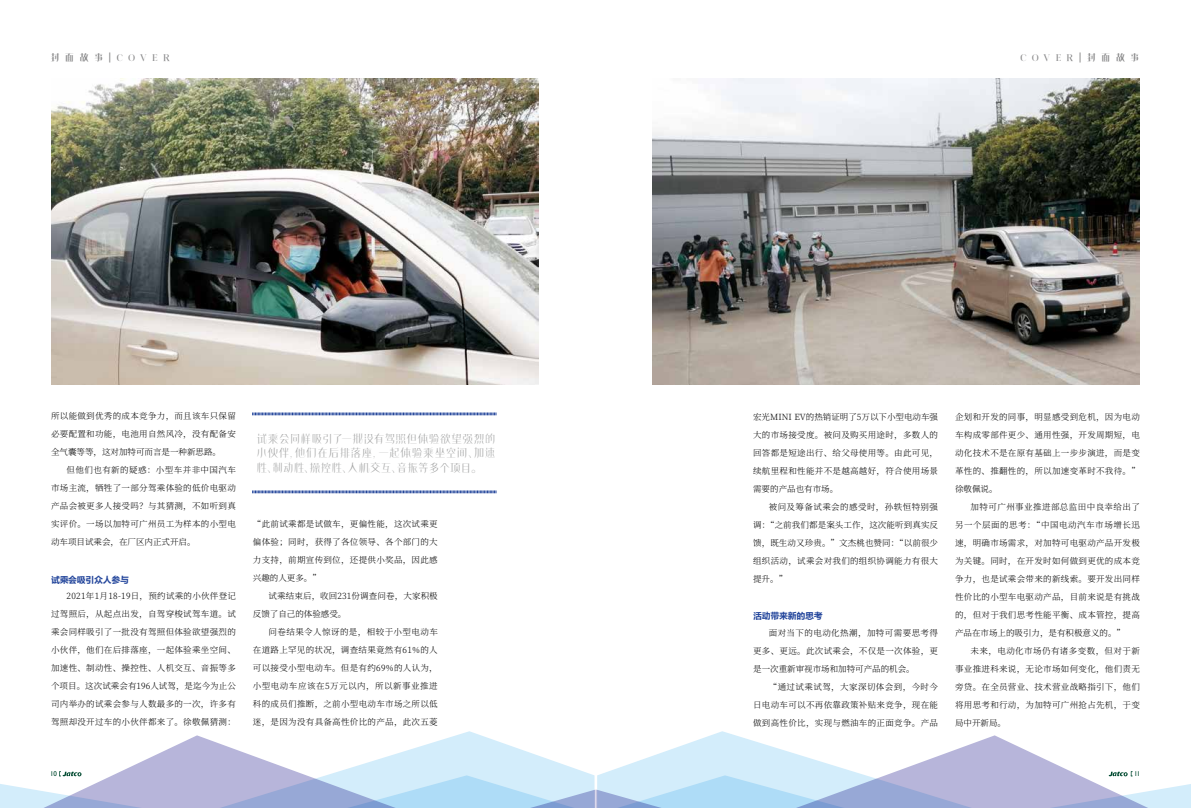
<style>
.page{position:relative;width:1191px;height:808px;background:#fff}
.page>*{position:absolute;margin:0;border:0;box-sizing:border-box;transform-origin:0 0}
.t1{font:12px/14.4px "FZPIAOTS XIAN GB1 0";letter-spacing:-.075em;color:#9fa0a0;text-align:justify}
.t2{font:10px "FZPIAOTS GB1 0";letter-spacing:.475em;color:#868687}
.t3{font:9px "FZLTCHJW GB1 0";letter-spacing:-.04em;color:#20439a}
.t4{font:300 8.5px/18px "Source Han Serif CN";letter-spacing:.035em;color:#000;text-align:justify}
.t5{font:300 8.5px/18px "Source Han Serif CN";letter-spacing:.015em;color:#000}
.t6{font:7px "Gill Sans";color:#004a30}
</style>
<div class="page">
<img style="left:51px;top:79px;width:488px;height:306px">
<img style="left:652px;top:79px;width:488px;height:306px">
<svg style="left:252px;top:412px;width:245px;height:3px"></svg>
<svg style="left:252px;top:490px;width:245px;height:3px"></svg>
<svg style="left:0;top:731px;width:1191px;height:77px"></svg>
<p class="t2" style="left:50px;top:51px;width:121px">封面故事|COVER</p>
<p class="t2" style="left:1020px;top:51px;width:121px">COVER|封面故事</p>
<p class="t4" style="left:51px;top:407px;width:186px">所以能做到优秀的成本竞争力，而且该车只保留必要配置和功能，电池用自然风冷，没有配备安全气囊等等，这对加特可而言是一种新思路。</p>
<p class="t4" style="left:51px;top:461px;width:186px;text-indent:16px">但他们也有新的疑惑：小型车并非中国汽车市场主流，牺牲了一部分驾乘体验的低价电驱动产品会被更多人接受吗？与其猜测，不如听到真实评价。一场以加特可广州员工为样本的小型电动车项目试乘会，在厂区内正式开启。</p>
<p class="t3" style="left:51px;top:574px;width:80px">试乘会吸引众人参与</p>
<p class="t4" style="left:51px;top:587px;width:186px;text-indent:16px">2021年1月18-19日，预约试乘的小伙伴登记过驾照后，从起点出发，自驾穿梭试驾车道。试乘会同样吸引了一批没有驾照但体验欲望强烈的小伙伴，他们在后排落座，一起体验乘坐空间、加速性、制动性、操控性、人机交互、音振等多个项目。这次试乘会有196人试驾，是迄今为止公司内举办的试乘会参与人数最多的一次，许多有驾照却没开过车的小伙伴都来了。徐敬佩猜测：</p>
<h1 class="t1" style="left:256px;top:432px;width:242px">试乘会同样吸引了一批没有驾照但体验欲望强烈的小伙伴，他们在后排落座，一起体验乘坐空间、加速性、制动性、操控性、人机交互、音振等多个项目。</h1>
<p class="t4" style="left:253px;top:515px;width:186px">“此前试乘都是试做车，更偏性能，这次试乘更偏体验；同时，获得了各位领导、各个部门的大力支持，前期宣传到位，还提供小奖品，因此感兴趣的人更多。”</p>
<p class="t5" style="left:253px;top:587px;width:186px;text-indent:16px">试乘结束后，收回231份调查问卷，大家积极反馈了自己的体验感受。</p>
<p class="t4" style="left:253px;top:623px;width:186px;text-indent:16px">问卷结果令人惊讶的是，相较于小型电动车在道路上罕见的状况，调查结果竟然有61%的人可以接受小型电动车。但是有约69%的人认为，小型电动车应该在5万元以内，所以新事业推进科的成员们推断，之前小型电动车市场之所以低迷，是因为没有具备高性价比的产品，此次五菱</p>
<p class="t4" style="left:753px;top:408px;width:186px">宏光MINI EV的热销证明了5万以下小型电动车强大的市场接受度。被问及购买用途时，多数人的回答都是短途出行、给父母使用等。由此可见，续航里程和性能并不是越高越好，符合使用场景需要的产品也有市场。</p>
<p class="t4" style="left:753px;top:498px;width:186px;text-indent:16px">被问及筹备试乘会的感受时，孙轶恒特别强调：“之前我们都是案头工作，这次能听到真实反馈，既生动又珍贵。”文杰桃也赞同：“以前很少组织活动，试乘会对我们的组织协调能力有很大提升。”</p>
<p class="t3" style="left:753px;top:611px;width:71px">活动带来新的思考</p>
<p class="t4" style="left:753px;top:624px;width:186px;text-indent:16px">面对当下的电动化热潮，加特可需要思考得更多、更远。此次试乘会，不仅是一次体验，更是一次重新审视市场和加特可产品的机会。</p>
<p class="t4" style="left:753px;top:678px;width:186px;text-indent:16px">“通过试乘试驾，大家深切体会到，今时今日电动车可以不再依靠政策补贴来竞争，现在能做到高性价比，实现与燃油车的正面竞争。产品</p>
<p class="t4" style="left:955px;top:408px;width:186px">企划和开发的同事，明显感受到危机，因为电动车构成零部件更少、通用性强，开发周期短，电动化技术不是在原有基础上一步步演进，而是变革性的、推翻性的，所以加速变革时不我待。”徐敬佩说。</p>
<p class="t4" style="left:955px;top:498px;width:186px;text-indent:16px">加特可广州事业推进部总监田中良幸给出了另一个层面的思考：“中国电动汽车市场增长迅速，明确市场需求，对加特可电驱动产品开发极为关键。同时，在开发时如何做到更优的成本竞争力，也是试乘会带来的新线索。要开发出同样性价比的小型车电驱动产品，目前来说是有挑战的，但对于我们思考性能平衡、成本管控，提高产品在市场上的吸引力，是有积极意义的。”</p>
<p class="t4" style="left:955px;top:642px;width:186px;text-indent:16px">未来，电动化市场仍有诸多变数，但对于新事业推进科来说，无论市场如何变化，他们责无旁贷。在全员营业、技术营业战略指引下，他们将用思考和行动，为加特可广州抢占先机，于变局中开新局。</p>
<p class="t6" style="left:50px;top:770px;width:8px">10</p>
<p class="t6" style="left:1134px;top:770px;width:8px">11</p>
</div>
